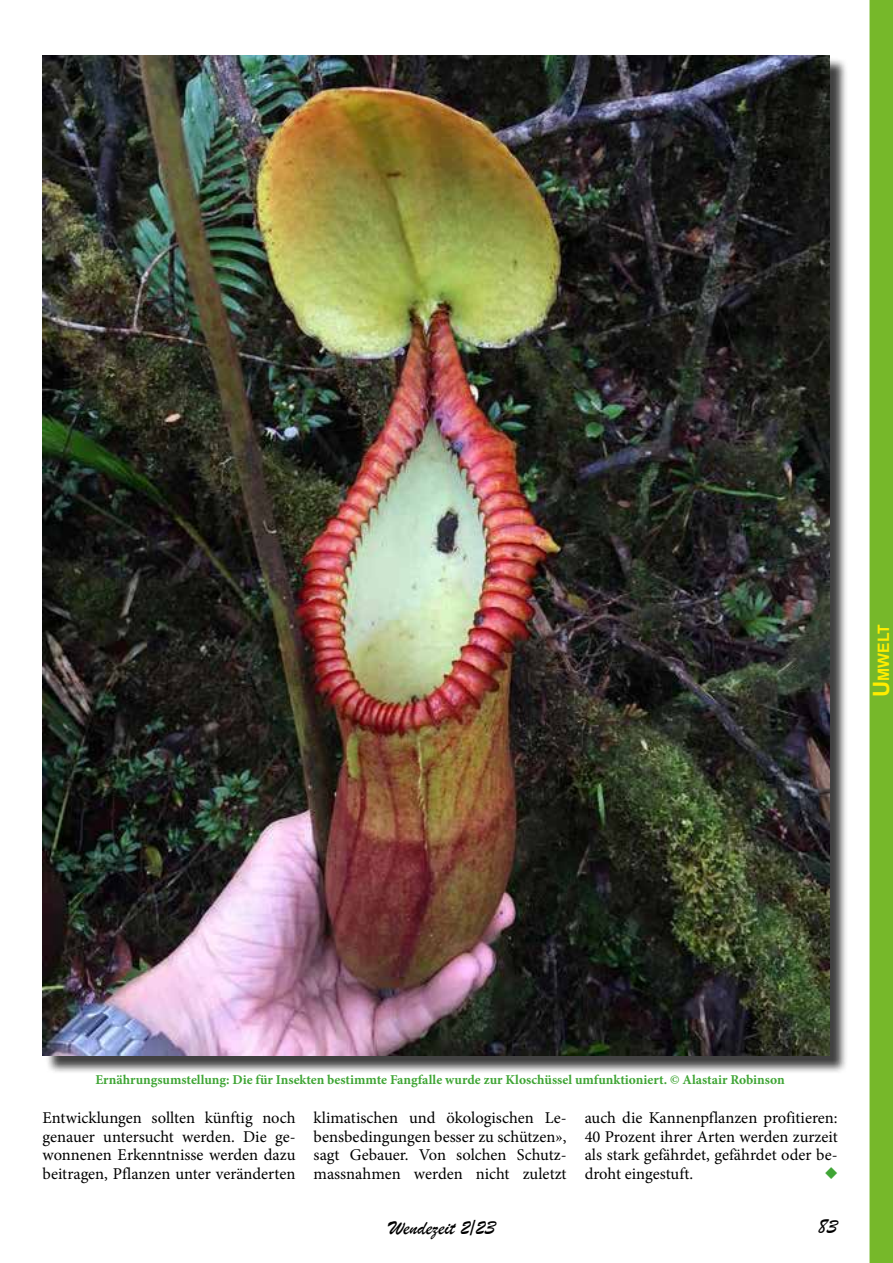
<style>
.page{position:relative;width:893px;height:1263px;background:#fff}
.page>*{position:absolute;margin:0;border:0;box-sizing:border-box;transform-origin:0 0}
.t1{font:21px "Brush Script";color:#000}
.t2{font:16.5px/18.8px "Minion Pro";color:#000;text-align:justify}
.t3{font:16.5px "Monotype Sorts";color:#3fa535}
.t4{font:700 15.75px "Arial";color:#ffed00}
.t5{font:700 13.5px "Minion Pro";color:#3fa535}
.s1{font-size:22.5px}
</style>
<div class="page">
<div style="left:869px;top:0;width:24px;height:1263px;background:#76b82a"></div>
<div style="left:45px;top:58px;width:803px;height:1016px;background:#000;opacity:.75"></div>
<img style="left:43px;top:55px;width:786px;height:1000px">
<p class="t4" style="left:873px;top:697px;width:74px;rotate:-90deg"><span class="s1">U</span>mwelt</p>
<p class="t5" style="left:95px;top:1070px;width:691px">Ernährungsumstellung: Die für Insekten bestimmte Fangfalle wurde zur Kloschüssel umfunktioniert. © Alastair Robinson</p>
<p class="t2" style="left:43px;top:1108px;width:255px">Entwicklungen sollten künftig noch genauer untersucht werden. Die ge&shy;wonnenen Erkenntnisse werden dazu beitragen, Pflanzen unter veränderten</p>
<p class="t2" style="left:314px;top:1108px;width:255px">klimatischen und ökologischen Le&shy;bensbedingungen besser zu schützen», sagt Gebauer. Von solchen Schutz&shy;massnahmen werden nicht zuletzt</p>
<p class="t2" style="left:585px;top:1108px;width:255px">auch die Kannenpflanzen profitieren:<br>40 Prozent ihrer Arten werden zurzeit als stark gefährdet, gefährdet oder be&shy;droht eingestuft.</p>
<p class="t3" style="left:825px;top:1166px;width:15px">u</p>
<p class="t1" style="left:389px;top:1214px;width:109px">Wendezeit 2/23</p>
<p class="t1" style="left:818px;top:1214px;width:22px">83</p>
</div>
